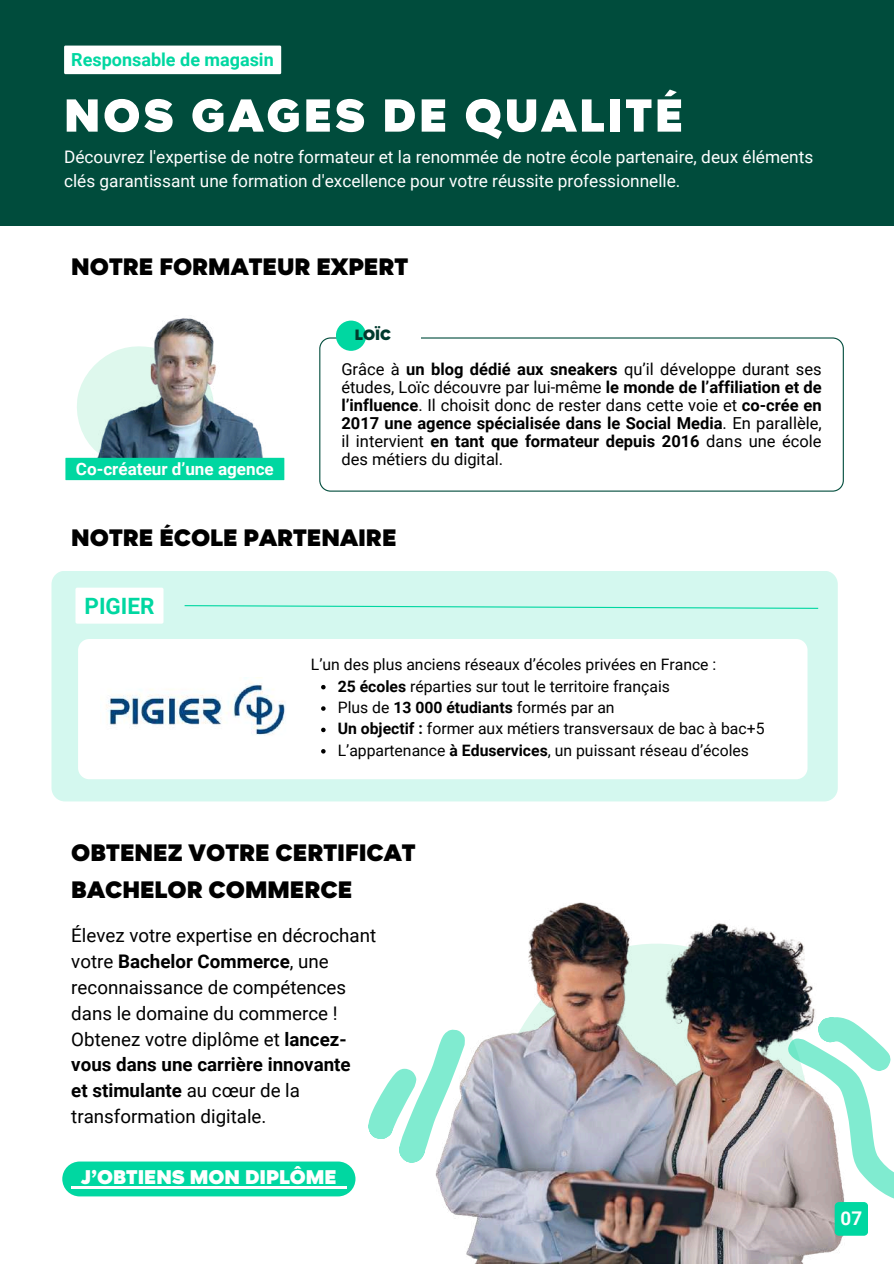
<style>
.page{position:relative;width:894px;height:1264px;background:#fff}
.page>*{position:absolute;margin:0;border:0;box-sizing:border-box;transform-origin:0 0}
.t1{font:900 52.5px "Magenos";letter-spacing:.055em;color:#fff}
.t2{font:900 27px/37.2px "Magenos";color:#000}
.t3{font:900 22.5px "Magenos";color:#fff}
.t4{font:700 22.5px "Roboto";color:#00d7a1}
.t5{font:700 18.9px "Roboto";color:#fff}
.t6{font:18.75px/25.8px "Roboto";color:#000}
.t7{font:700 18px "Roboto";color:#00d7a1}
.t8{font:17.25px/23.7px "Roboto";color:#fff}
.t9{font:700 17.1px "Roboto";color:#fff}
.t10{font:900 16.95px "Magenos";color:#003a2e}
.t11{font:16.5px/18px "Roboto";color:#000;text-align:justify}
.t12{font:15.75px/21.3px "Roboto";color:#000}
.s1{font-weight:700}
</style>
<div class="page">
<img style="left:408px;top:902px;width:460px;height:361px">
<div style="left:834px;top:1201px;width:33px;height:34px;background:#00d7a1;border-radius:4px"></div>
<div style="left:0;top:0;width:893px;height:225px;background:#004c3c"></div>
<div style="left:51px;top:570px;width:786px;height:231px;background:#d4f8ef;border-radius:13px"></div>
<svg style="left:184px;top:605px;width:635px;height:4px"></svg>
<div style="left:78px;top:639px;width:729px;height:140px;background:#fff;border-radius:11px"></div>
<img style="left:106px;top:677px;width:180px;height:58px">
<svg style="left:787px;top:1016px;width:106px;height:184px"></svg>
<svg style="left:368px;top:1029px;width:97px;height:133px"></svg>
<svg style="left:319px;top:337px;width:524px;height:154px"></svg>
<div style="left:347px;top:325px;width:73px;height:21px;background:#fff"></div>
<div style="left:336px;top:320px;width:30px;height:31px;background:#00d7a1;border-radius:50%"></div>
<div style="left:64px;top:46px;width:217px;height:28px;background:#fff"></div>
<div style="left:75px;top:587px;width:88px;height:36px;background:#fff;border-radius:2px"></div>
<svg style="left:321px;top:685px;width:4px;height:4px"></svg>
<svg style="left:321px;top:706px;width:4px;height:4px"></svg>
<svg style="left:321px;top:727px;width:4px;height:5px"></svg>
<svg style="left:321px;top:749px;width:4px;height:4px"></svg>
<div style="left:62px;top:1161px;width:293px;height:35px;background:#00d7a1;border-radius:17px"></div>
<svg style="left:71px;top:1186px;width:10px;height:2px"></svg>
<hr style="left:81px;top:1186px;width:255px;height:2px;background:#fff">
<svg style="left:336px;top:1186px;width:10px;height:2px"></svg>
<img style="left:65px;top:318px;width:219px;height:163px">
<p class="t7" style="left:71px;top:49px;width:204px">Responsable de magasin</p>
<h1 class="t1" style="left:64px;top:88px;width:620px">NOS GAGES DE QUALITÉ</h1>
<p class="t8" style="left:64px;top:145px;width:750px">Découvrez l'expertise de notre formateur et la renommée de notre école partenaire, deux éléments clés garantissant une formation d'excellence pour votre réussite professionnelle.</p>
<h2 class="t2" style="left:71px;top:249px;width:338px">NOTRE FORMATEUR EXPERT</h2>
<p class="t9" style="left:76px;top:459px;width:199px">Co-créateur d’une agence</p>
<p class="t10" style="left:355px;top:325px;width:37px">LOÏC</p>
<p class="t11" style="left:341px;top:360px;width:481px">Grâce à <span class="s1">un blog dédié aux sneakers</span> qu’il développe durant ses études, Loïc découvre par lui-même <span class="s1">le monde de l’affiliation et de l’influence</span>. Il choisit donc de rester dans cette voie et <span class="s1">co-crée en 2017 une agence spécialisée dans le Social Media</span>. En parallèle, il intervient <span class="s1">en tant que formateur depuis 2016</span> dans une école des métiers du digital.</p>
<h2 class="t2" style="left:71px;top:520px;width:326px">NOTRE ÉCOLE PARTENAIRE</h2>
<h3 class="t4" style="left:84px;top:592px;width:71px">PIGIER</h3>
<p class="t12" style="left:337px;top:654px;width:428px;text-indent:-27px">L’un des plus anciens réseaux d’écoles privées en France :<br><span class="s1">25 écoles</span> réparties sur tout le territoire français<br>Plus de <span class="s1">13 000 étudiants</span> formés par an<br><span class="s1">Un objectif :</span> former aux métiers transversaux de bac à bac+5<br>L’appartenance <span class="s1">à Eduservices</span>, un puissant réseau d’écoles</p>
<h2 class="t2" style="left:71px;top:834px;width:346px">OBTENEZ VOTRE CERTIFICAT<br>BACHELOR COMMERCE</h2>
<p class="t6" style="left:71px;top:922px;width:306px">Élevez votre expertise en décrochant votre <span class="s1">Bachelor Commerce</span>, une reconnaissance de compétences dans le domaine du commerce !<br>Obtenez votre diplôme et <span class="s1">lancez&shy;vous dans une carrière innovante<br>et stimulante</span> au cœur de la transformation digitale.</p>
<h3 class="t3" style="left:81px;top:1165px;width:257px">J’OBTIENS MON DIPLÔME</h3>
<p class="t5" style="left:840px;top:1207px;width:23px">07</p>
</div>
